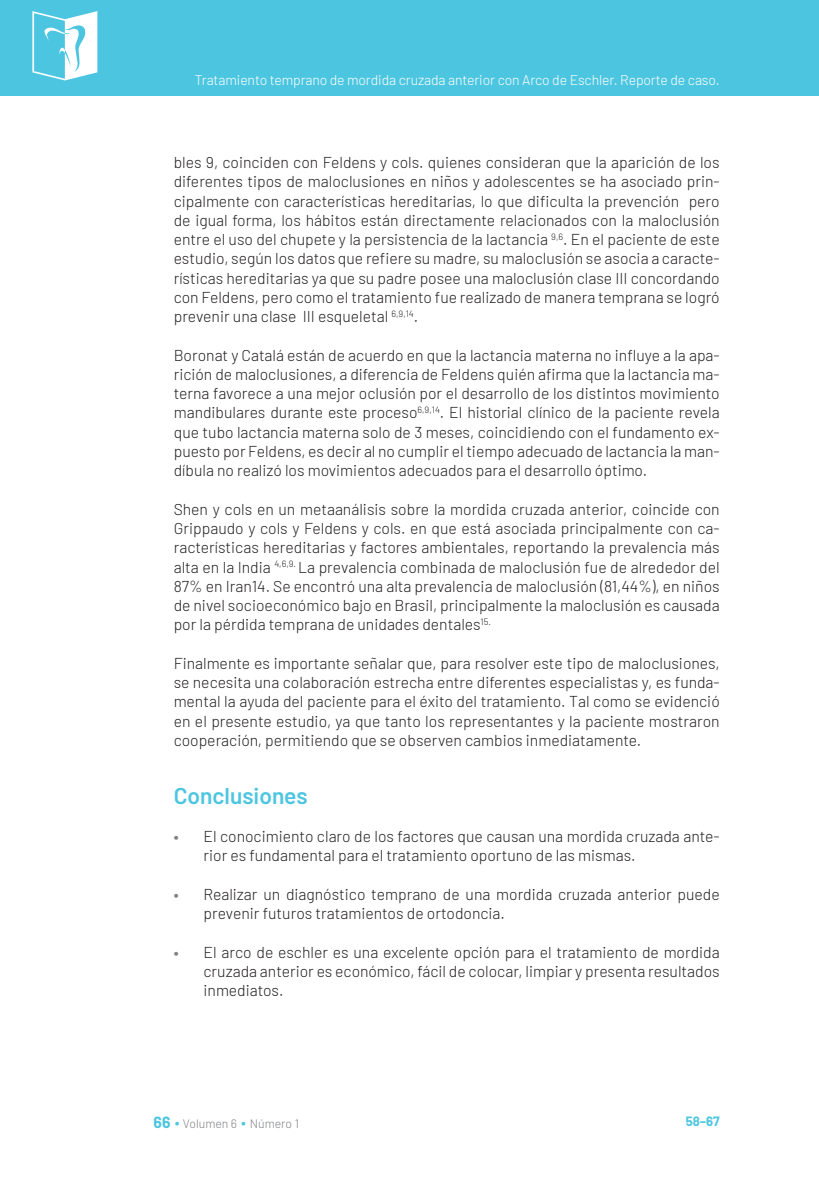
<style>
.page{position:relative;width:819px;height:1191px;background:#fff}
.page>*{position:absolute;margin:0;border:0;box-sizing:border-box;transform-origin:0 0}
.titulos{font:600 22.75px "Barlow";color:#4cc6e0}
.texto{font:300 15.75px/19.2px "Barlow";color:#231f20;text-align:justify}
.t1{font:300 14px "Barlow";letter-spacing:-.01em;color:#fff}
.t2{font:700 13.12px "Barlow";color:#4cc6e0}
.t3{font:300 12.25px "Barlow";color:#808285}
.s1{font-weight:600;color:#808285}
.s2{font-weight:700;font-size:15.75px;color:#4cc6e0}
.s3{font-weight:400;font-size:15.75px;color:#4cc6e0}
</style>
<div class="page">
<div style="left:0;top:0;width:819px;height:96px;background:#4cc6e0"></div>
<svg style="left:32px;top:11px;width:65px;height:69px"></svg>
<p class="t1" style="left:195px;top:70px;width:526px">Tratamiento temprano de mordida cruzada anterior con Arco de Eschler. Reporte de caso.</p>
<p class="texto" style="left:174px;top:152px;width:547px">bles 9, coinciden con Feldens y cols. quienes consideran que la aparición de los diferentes tipos de maloclusiones en niños y adolescentes se ha asociado prin&shy;cipalmente con características hereditarias, lo que dificulta la prevención pero de igual forma, los hábitos están directamente relacionados con la maloclusión entre el uso del chupete y la persistencia de la lactancia <sup>9,6</sup>. En el paciente de este estudio, según los datos que refiere su madre, su maloclusión se asocia a caracte&shy;rísticas hereditarias ya que su padre posee una maloclusión clase III concordando con Feldens, pero como el tratamiento fue realizado de manera temprana se logró prevenir una clase III esqueletal <sup>6,9,14</sup>.</p>
<p class="texto" style="left:174px;top:344px;width:547px">Boronat y Catalá están de acuerdo en que la lactancia materna no influye a la apa&shy;rición de maloclusiones, a diferencia de Feldens quién afirma que la lactancia ma&shy;terna favorece a una mejor oclusión por el desarrollo de los distintos movimiento mandibulares durante este proceso<sup>6,9,14</sup>. El historial clínico de la paciente revela que tubo lactancia materna solo de 3 meses, coincidiendo con el fundamento ex&shy;puesto por Feldens, es decir al no cumplir el tiempo adecuado de lactancia la man&shy;díbula no realizó los movimientos adecuados para el desarrollo óptimo.</p>
<p class="texto" style="left:174px;top:498px;width:547px">Shen y cols en un metaanálisis sobre la mordida cruzada anterior, coincide con Grippaudo y cols y Feldens y cols. en que está asociada principalmente con ca&shy;racterísticas hereditarias y factores ambientales, reportando la prevalencia más alta en la India <sup>4,6,9.</sup> La prevalencia combinada de maloclusión fue de alrededor del 87% en Iran14. Se encontró una alta prevalencia de maloclusión (81,44%), en niños de nivel socioeconómico bajo en Brasil, principalmente la maloclusión es causada por la pérdida temprana de unidades dentales<sup>15.</sup></p>
<p class="texto" style="left:174px;top:652px;width:547px">Finalmente es importante señalar que, para resolver este tipo de maloclusiones, se necesita una colaboración estrecha entre diferentes especialistas y, es funda&shy;mental la ayuda del paciente para el éxito del tratamiento. Tal como se evidenció en el presente estudio, ya que tanto los representantes y la paciente mostraron cooperación, permitiendo que se observen cambios inmediatamente.</p>
<p class="titulos" style="left:174px;top:778px;width:135px">Conclusiones</p>
<p class="texto" style="left:203px;top:825px;width:517px;text-indent:-30px"><span class="s1">•</span> El conocimiento claro de los factores que causan una mordida cruzada ante&shy;rior es fundamental para el tratamiento oportuno de las mismas.</p>
<p class="texto" style="left:203px;top:883px;width:517px;text-indent:-30px"><span class="s1">•</span> Realizar un diagnóstico temprano de una mordida cruzada anterior puede prevenir futuros tratamientos de ortodoncia.</p>
<p class="texto" style="left:203px;top:941px;width:517px;text-indent:-30px"><span class="s1">•</span> El arco de eschler es una excelente opción para el tratamiento de mordida cruzada anterior es económico, fácil de colocar, limpiar y presenta resultados inmediatos.</p>
<p class="t3" style="left:154px;top:1115px;width:147px"><span class="s2">66</span> <span class="s3">•</span> Volumen 6 <span class="s3">•</span> Número 1</p>
<p class="t2" style="left:685px;top:1111px;width:35px">58–67</p>
</div>
